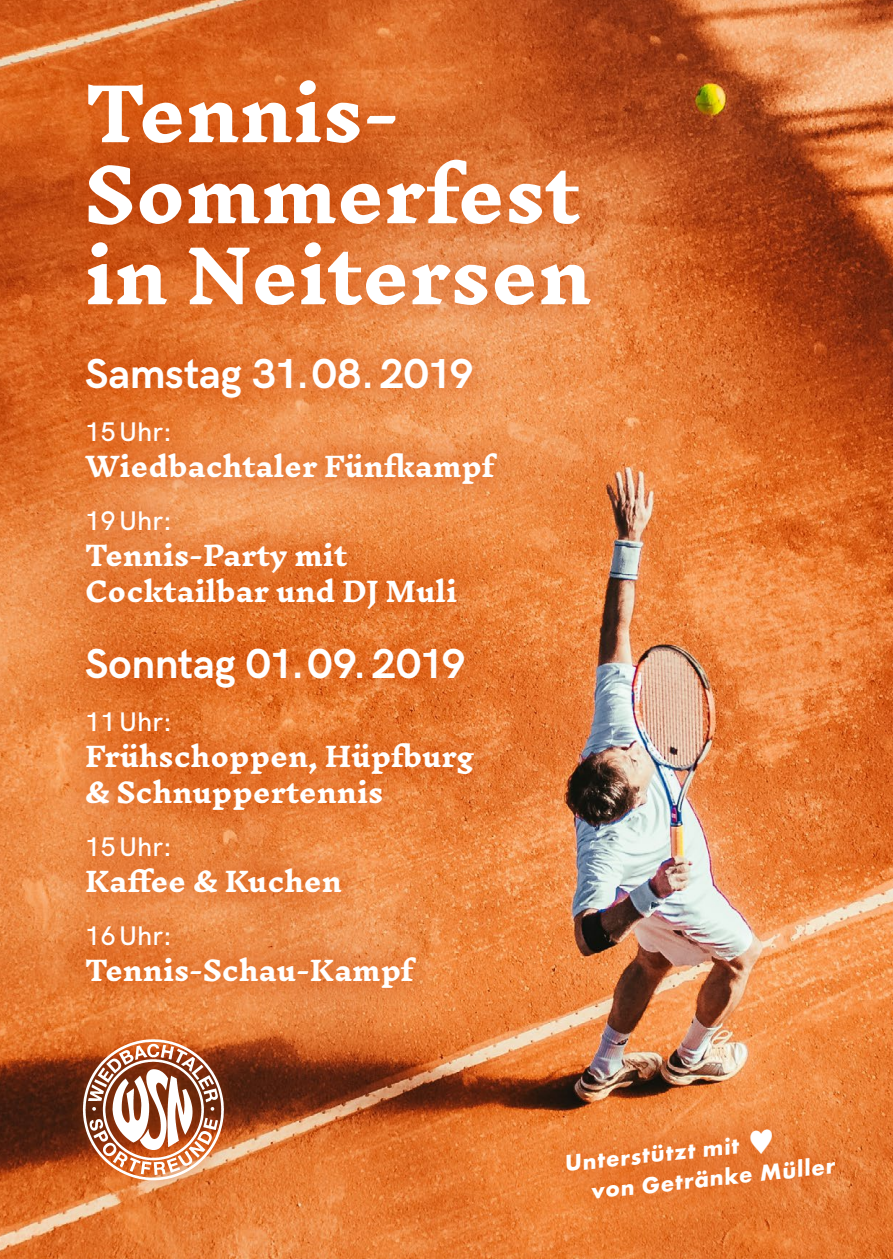
<style>
.page{position:relative;width:893px;height:1259px;background:#fff}
.page>*{position:absolute;margin:0;border:0;box-sizing:border-box;transform-origin:0 0}
.t1{font:700 72px/81px "Inknut Antiqua";color:#fff}
.t2{font:700 42px "HK Grotesk";letter-spacing:-.01em;color:#fff}
.t3{font:700 27px/36px "Inknut Antiqua";color:#fff}
.t4{font:700 21px "Futura";color:#fff}
.s1{font-family:"HK Grotesk";font-weight:500}
</style>
<div class="page">
<img style="left:0;top:0;width:893px;height:1259px">
<div style="left:56px;top:50px;width:565px;height:968px;background:#d14401;opacity:.5"></div>
<svg style="left:536px;top:1090px;width:329px;height:146px;background:#e47b35"></svg>
<div style="left:66px;top:1022px;width:175px;height:175px;background:#d14401;opacity:.75"></div>
<img style="left:83px;top:1039px;width:141px;height:141px">
<p class="t1" style="left:85px;top:77px;width:508px">Tennis-<br>Sommerfest in Neitersen</p>
<p class="t2" style="left:85px;top:342px;width:390px">Samstag 31.08.2019</p>
<p class="t3" style="left:85px;top:413px;width:411px"><span class="s1">15Uhr:<br></span>Wiedbachtaler Fünfkampf</p>
<p class="t3" style="left:85px;top:502px;width:374px"><span class="s1">19Uhr:<br></span>Tennis-Party mit<br>Cocktailbar und DJ Muli</p>
<p class="t2" style="left:85px;top:632px;width:382px">Sonntag 01.09.2019</p>
<p class="t3" style="left:85px;top:703px;width:391px"><span class="s1">11Uhr:<br></span>Frühschoppen, Hüpfburg &amp; Schnuppertennis</p>
<p class="t3" style="left:85px;top:828px;width:258px"><span class="s1">15Uhr:<br></span>Kaffee &amp; Kuchen</p>
<p class="t3" style="left:85px;top:917px;width:330px"><span class="s1">16Uhr:<br></span>Tennis-Schau-Kampf</p>
<p class="t4" style="left:563px;top:1148px;width:213px;rotate:-6deg">Unterstützt mit ♥</p>
<p class="t4" style="left:589px;top:1175px;width:247px;rotate:-6deg">von Getränke Müller</p>
</div>
